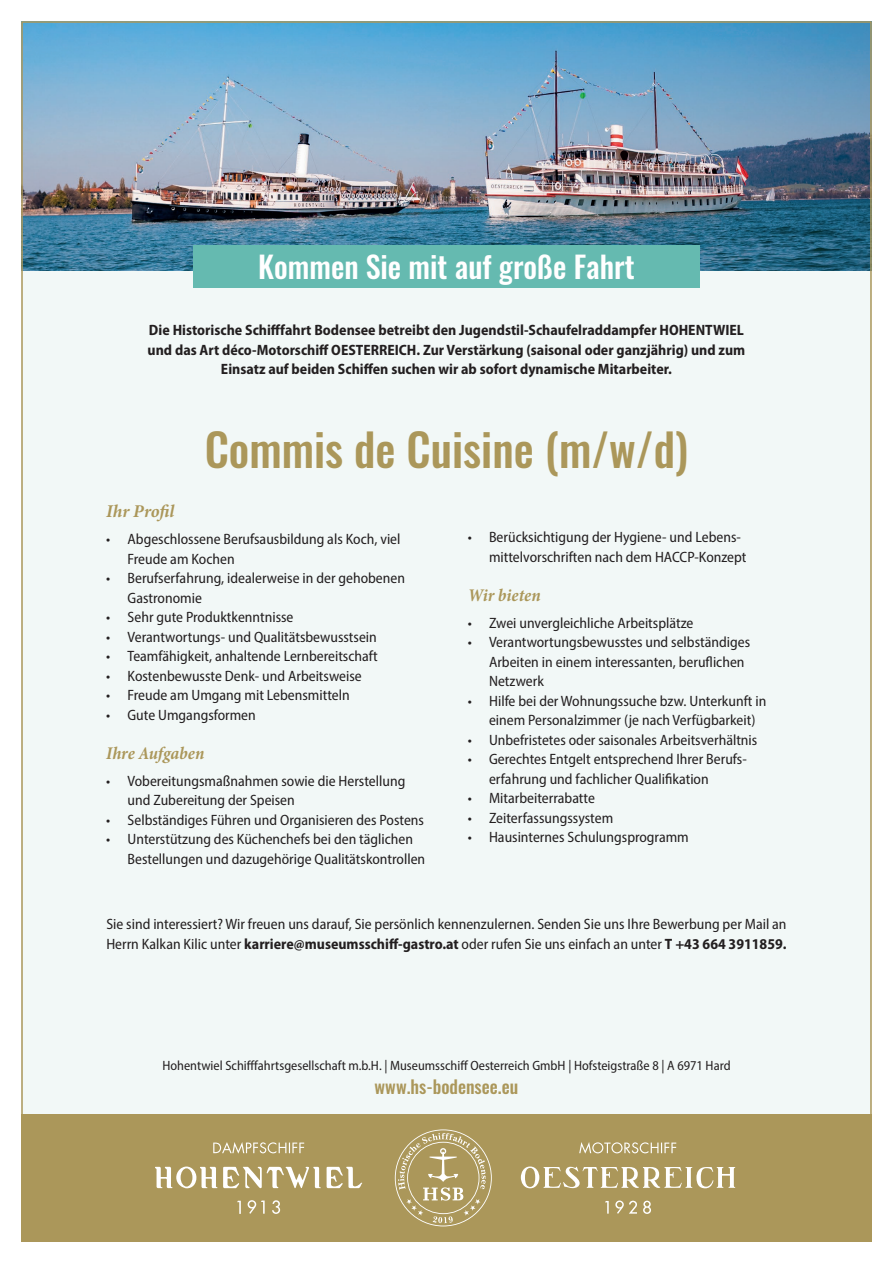
<style>
.page{position:relative;width:893px;height:1263px;background:#fff}
.page>*{position:absolute;margin:0;border:0;box-sizing:border-box;transform-origin:0 0}
.t1{font:500 45px "Oswald";color:#ab975a}
.t2{font:500 30px "Oswald";color:#fff}
.t3{font:italic 700 condensed 18px "Minion Pro";letter-spacing:-.005em;color:#ab975a}
.t4{font:500 18px "Oswald";color:#ab975a}
.t5{font:italic 700 18px "Minion Pro";letter-spacing:-.005em;color:#ab975a}
.t6{font:semi-condensed 15px/19.5px "Myriad Pro";color:#231f20}
.t7{font:700 semi-condensed 15px/19.5px "Myriad Pro";color:#231f20;text-align:center}
.t8{font:semi-condensed 13.5px "Myriad Pro";color:#231f20}
.s1{font-weight:700}
</style>
<div class="page">
<div style="left:21px;top:21px;width:851px;height:1221px;background:#f2f8f7"></div>
<img style="left:24px;top:24px;width:845px;height:246px">
<div style="left:193px;top:245px;width:506px;height:43px;background:#65bab0"></div>
<div style="left:21px;top:1114px;width:851px;height:128px;background:#ab975a"></div>
<svg style="left:223px;top:1167px;width:98px;height:21px"></svg>
<svg style="left:155px;top:1166px;width:62px;height:22px"></svg>
<svg style="left:327px;top:1167px;width:35px;height:21px"></svg>
<svg style="left:237px;top:1201px;width:4px;height:13px"></svg>
<svg style="left:248px;top:1200px;width:17px;height:14px"></svg>
<svg style="left:272px;top:1200px;width:8px;height:14px"></svg>
<svg style="left:213px;top:1142px;width:91px;height:11px"></svg>
<svg style="left:521px;top:1166px;width:214px;height:23px"></svg>
<svg style="left:605px;top:1201px;width:4px;height:12px"></svg>
<svg style="left:643px;top:1201px;width:8px;height:13px"></svg>
<svg style="left:615px;top:1200px;width:22px;height:14px"></svg>
<svg style="left:579px;top:1142px;width:97px;height:11px"></svg>
<svg style="left:395px;top:1129px;width:97px;height:97px"></svg>
<p class="t2" style="left:258px;top:240px;width:378px">Kommen Sie mit auf große Fahrt</p>
<p class="t7" style="left:148px;top:320px;width:599px">Die Historische Schifffahrt Bodensee betreibt den Jugendstil-Schaufelraddampfer HOHENTWIEL und das Art déco-Motorschiff OESTERREICH. Zur Verstärkung (saisonal oder ganzjährig) und zum<br>Einsatz auf beiden Schiffen suchen wir ab sofort dynamische Mitarbeiter.</p>
<p class="t1" style="left:205px;top:409px;width:485px">Commis de Cuisine (m/w/d)</p>
<p class="t5" style="left:106px;top:499px;width:70px">Ihr Profil</p>
<p class="t6" style="left:128px;top:529px;width:274px;text-indent:-21px">• Abgeschlossene Berufsausbildung als Koch, viel<br>Freude am Kochen</p>
<p class="t6" style="left:128px;top:568px;width:279px;text-indent:-21px">• Berufserfahrung, idealerweise in der gehobenen<br>Gastronomie</p>
<p class="t6" style="left:106px;top:607px;width:189px">• Sehr gute Produktkenntnisse</p>
<p class="t6" style="left:106px;top:627px;width:272px">• Verantwortungs- und Qualitätsbewusstsein</p>
<p class="t6" style="left:106px;top:646px;width:273px">• Teamfähigkeit, anhaltende Lernbereitschaft</p>
<p class="t6" style="left:106px;top:666px;width:257px">• Kostenbewusste Denk- und Arbeitsweise</p>
<p class="t6" style="left:106px;top:685px;width:245px">• Freude am Umgang mit Lebensmitteln</p>
<p class="t6" style="left:106px;top:705px;width:151px">• Gute Umgangsformen</p>
<p class="t3" style="left:106px;top:740px;width:100px">Ihre Aufgaben</p>
<p class="t6" style="left:128px;top:771px;width:279px;text-indent:-21px">• Vobereitungsmaßnahmen sowie die Herstellung und Zubereitung der Speisen</p>
<p class="t6" style="left:106px;top:810px;width:319px">• Selbständiges Führen und Organisieren des Postens</p>
<p class="t6" style="left:128px;top:829px;width:299px;text-indent:-21px">• Unterstützung des Küchenchefs bei den täglichen<br>Bestellungen und dazugehörige Qualitätskontrollen</p>
<p class="t6" style="left:489px;top:527px;width:259px;text-indent:-21px">• Berücksichtigung der Hygiene- und Lebens&shy;mittelvorschriften nach dem HACCP-Konzept</p>
<p class="t3" style="left:468px;top:582px;width:74px">Wir bieten</p>
<p class="t6" style="left:468px;top:613px;width:227px">• Zwei unvergleichliche Arbeitsplätze</p>
<p class="t6" style="left:489px;top:632px;width:263px;text-indent:-21px">• Verantwortungsbewusstes und selbständiges<br>Arbeiten in einem interessanten, beruflichen<br>Netzwerk</p>
<p class="t6" style="left:489px;top:691px;width:279px;text-indent:-21px">• Hilfe bei der Wohnungssuche bzw. Unterkunft in einem Personalzimmer (je nach Verfügbarkeit)</p>
<p class="t6" style="left:468px;top:730px;width:291px">• Unbefristetes oder saisonales Arbeitsverhältnis</p>
<p class="t6" style="left:489px;top:749px;width:259px;text-indent:-21px">• Gerechtes Entgelt entsprechend Ihrer Berufs&shy;erfahrung und fachlicher Qualifikation</p>
<p class="t6" style="left:468px;top:788px;width:129px">• Mitarbeiterrabatte</p>
<p class="t6" style="left:468px;top:808px;width:147px">• Zeiterfassungssystem</p>
<p class="t6" style="left:468px;top:827px;width:223px">• Hausinternes Schulungsprogramm</p>
<p class="t6" style="left:106px;top:914px;width:682px">Sie sind interessiert? Wir freuen uns darauf, Sie persönlich kennenzulernen. Senden Sie uns Ihre Bewerbung per Mail an<br>Herrn Kalkan Kilic unter <span class="s1">karriere@museumsschiff-gastro.at</span> oder rufen Sie uns einfach an unter <span class="s1">T +43 664 3911859.</span></p>
<p class="t8" style="left:162px;top:1057px;width:570px">Hohentwiel Schifffahrtsgesellschaft m.b.H. | Museumsschiff Oesterreich GmbH | Hofsteigstraße 8 | A 6971 Hard</p>
<p class="t4" style="left:375px;top:1071px;width:145px">www.hs-bodensee.eu</p>
</div>
